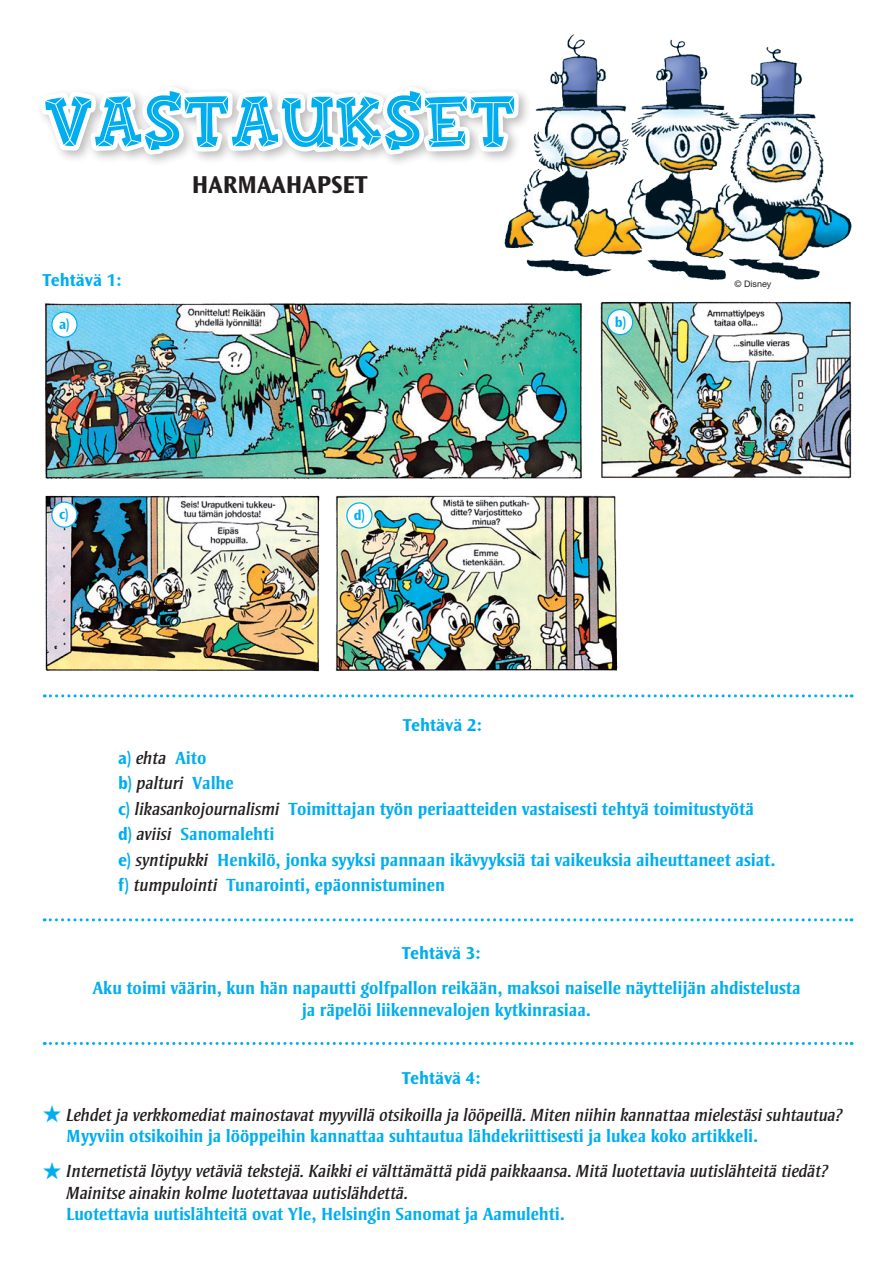
<style>
.page{position:relative;width:893px;height:1263px;background:#fff}
.page>*{position:absolute;margin:0;border:0;box-sizing:border-box;transform-origin:0 0}
.t1{font:700 75px "Fink";color:#00aeef}
.t2{font:700 25.5px "Ocean Sans Std";color:#231f20}
.t3{font:italic 18px/21.6px "Strayhorn MT Std";color:#231f20}
.t4{font:700 18px/21.6px "Strayhorn MT Std";color:#00aeef;text-align:center}
.t5{font:700 18px "Ocean Sans Std";color:#00aeef}
.t6{font:700 14.55px "Ocean Sans Std";color:#00aeef}
.t7{font:9px "Helvetica Neue LT Std";color:#231f20}
.s1{font-family:"Ocean Sans Std";font-weight:700;font-style:normal;color:#00aeef}
.s2{font-weight:700;font-style:normal;color:#00aeef}
.s3{font-family:"Ocean Sans Std"}
.s4{font-weight:400;font-style:italic;color:#231f20}
.s5{color:#00aeef}
</style>
<div class="page">
<svg style="left:41px;top:87px;width:428px;height:76px"></svg>
<img style="left:469px;top:34px;width:383px;height:246px">
<svg style="left:44px;top:694px;width:808px;height:3px"></svg>
<svg style="left:44px;top:918px;width:808px;height:3px"></svg>
<svg style="left:44px;top:1042px;width:808px;height:3px"></svg>
<img style="left:45px;top:303px;width:537px;height:176px">
<img style="left:600px;top:301px;width:252px;height:178px">
<div style="left:52px;top:312px;width:25px;height:25px;background:#fff;border-radius:50%"></div>
<div style="left:51px;top:311px;width:27px;height:27px;border:1px solid #00aeef;border-radius:50%"></div>
<div style="left:608px;top:310px;width:25px;height:25px;background:#fff;border-radius:50%"></div>
<div style="left:607px;top:309px;width:26px;height:26px;border:1px solid #00aeef;border-radius:50%"></div>
<img style="left:45px;top:495px;width:275px;height:177px">
<div style="left:52px;top:502px;width:25px;height:25px;background:#fff;border-radius:50%"></div>
<div style="left:51px;top:501px;width:27px;height:27px;border:1px solid #00aeef;border-radius:50%"></div>
<img style="left:335px;top:495px;width:283px;height:176px">
<div style="left:347px;top:503px;width:25px;height:25px;background:#fff;border-radius:50%"></div>
<div style="left:346px;top:502px;width:27px;height:27px;border:1px solid #00aeef;border-radius:50%"></div>
<p class="t1" style="left:43px;top:72px;width:474px">VASTAUKSET</p>
<p class="t2" style="left:192px;top:170px;width:177px">HARMAAHAPSET</p>
<p class="t5" style="left:43px;top:270px;width:81px">Tehtävä 1:</p>
<p class="t7" style="left:735px;top:278px;width:38px">© Disney</p>
<p class="t6" style="left:59px;top:316px;width:12px">a)</p>
<p class="t6" style="left:615px;top:314px;width:13px">b)</p>
<p class="t6" style="left:59px;top:506px;width:11px">c)</p>
<p class="t6" style="left:354px;top:507px;width:13px">d)</p>
<p class="t5" style="left:403px;top:715px;width:81px">Tehtävä 2:</p>
<p class="t3" style="left:118px;top:747px;width:90px"><span class="s1">a)</span> ehta <span class="s2">Aito</span></p>
<p class="t3" style="left:118px;top:772px;width:117px"><span class="s1">b)</span> palturi <span class="s2">Valhe</span></p>
<p class="t4" style="left:118px;top:798px;width:637px"><span class="s3">c)</span> <span class="s4">likasankojournalismi</span> Toimittajan työn periaatteiden vastaisesti tehtyä toimitustyötä</p>
<p class="t4" style="left:118px;top:823px;width:158px"><span class="s3">d)</span> <span class="s4">aviisi</span> Sanomalehti</p>
<p class="t4" style="left:118px;top:849px;width:659px"><span class="s3">e)</span> <span class="s4">syntipukki</span> Henkilö, jonka syyksi pannaan ikävyyksiä tai vaikeuksia aiheuttaneet asiat.</p>
<p class="t4" style="left:118px;top:874px;width:329px"><span class="s3">f)</span> <span class="s4">tumpulointi</span> Tunarointi, epäonnistuminen</p>
<p class="t5" style="left:402px;top:943px;width:81px">Tehtävä 3:</p>
<p class="t4" style="left:92px;top:977px;width:710px">Aku toimi väärin, kun hän napautti golfpallon reikään, maksoi naiselle näyttelijän ahdistelusta ja räpelöi liikennevalojen kytkinrasiaa.</p>
<p class="t5" style="left:402px;top:1067px;width:81px">Tehtävä 4:</p>
<p class="t3" style="left:66px;top:1104px;width:778px;text-indent:-24px"><span class="s5">★</span> Lehdet ja verkkomediat mainostavat myyvillä otsikoilla ja lööpeillä. Miten niihin kannattaa mielestäsi suhtautua?<br><span class="s2">Myyviin otsikoihin ja lööppeihin kannattaa suhtautua lähdekriittisesti ja lukea koko artikkeli.</span></p>
<p class="t3" style="left:66px;top:1160px;width:763px;text-indent:-24px"><span class="s5">★</span> Internetistä löytyy vetäviä tekstejä. Kaikki ei välttämättä pidä paikkaansa. Mitä luotettavia uutislähteitä tiedät?<br>Mainitse ainakin kolme luotettavaa uutislähdettä.<br><span class="s2">Luotettavia uutislähteitä ovat Yle, Helsingin Sanomat ja Aamulehti.</span></p>
</div>
